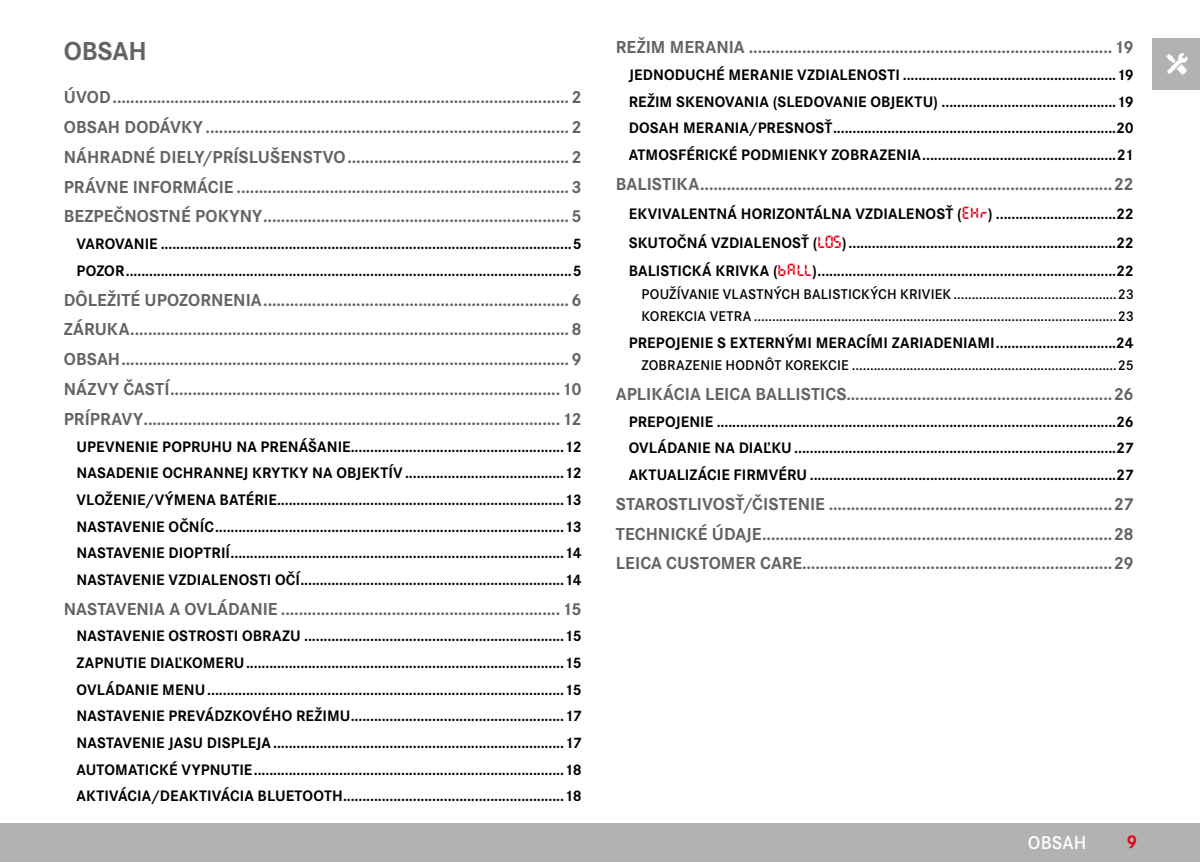
<style>
.page{position:relative;width:1200px;height:862px;background:#fff}
.page>*{position:absolute;margin:0;border:0;box-sizing:border-box;transform-origin:0 0}
.t1{font:700 27px "Corporate S";letter-spacing:-.015em;color:#646363}
.t2{font:600 19.12px "Corporate S";letter-spacing:.005em;color:#fff}
.t3{font:700 19.12px "Corporate S";color:#e3051b}
.t4{font:700 18px/29.9px "Corporate S";color:#646363;text-align:justify}
.t5{font:700 15.75px/26.6px "Corporate S";letter-spacing:.005em;color:#000;text-align:justify}
.t6{font:600 14.62px/22.3px "Corporate S";letter-spacing:.01em;color:#000}
.s1{font-family:"Digital Dismay";font-weight:400;font-size:18px;color:#e3051b}
</style>
<div class="page">
<div style="left:1151px;top:38px;width:48px;height:51px;background:#b3b2b2"></div>
<img style="left:1166px;top:53px;width:22px;height:21px">
<div style="left:0;top:823px;width:1199px;height:38px;background:#b3b2b2"></div>
<h1 class="t1" style="left:64px;top:30px;width:84px">OBSAH</h1>
<p class="t4" style="left:64px;top:80px;width:519px">ÚVOD.......................................................................................................2<br>OBSAH DODÁVKY ..................................................................................2<br>NÁHRADNÉ DIELY/PRÍSLUŠENSTVO..................................................2<br>PRÁVNE INFORMÁCIE ...........................................................................3<br>BEZPEČNOSTNÉ POKYNY.....................................................................5</p>
<p class="t5" style="left:77px;top:229px;width:506px">VAROVANIE ..........................................................................................................5<br>POZOR...................................................................................................................5</p>
<p class="t4" style="left:64px;top:283px;width:519px">DÔLEŽITÉ UPOZORNENIA.....................................................................6<br>ZÁRUKA...................................................................................................8<br>OBSAH.....................................................................................................9<br>NÁZVY ČASTÍ........................................................................................10<br>PRÍPRAVY..............................................................................................12</p>
<p class="t5" style="left:77px;top:431px;width:506px">UPEVNENIE POPRUHU NA PRENÁŠANIE.......................................................12<br>NASADENIE OCHRANNEJ KRYTKY NA OBJEKTÍV.........................................12<br>VLOŽENIE/VÝMENA BATÉRIE..........................................................................13<br>NASTAVENIE OČNÍC..........................................................................................13<br>NASTAVENIE DIOPTRIÍ......................................................................................14<br>NASTAVENIE VZDIALENOSTI OČÍ....................................................................14</p>
<p class="t4" style="left:64px;top:592px;width:519px">NASTAVENIA A OVLÁDANIE ...............................................................15</p>
<p class="t5" style="left:77px;top:621px;width:506px">NASTAVENIE OSTROSTI OBRAZU ...................................................................15<br>ZAPNUTIE DIAĽKOMERU..................................................................................15<br>OVLÁDANIE MENU............................................................................................15<br>NASTAVENIE PREVÁDZKOVÉHO REŽIMU.......................................................17<br>NASTAVENIE JASU DISPLEJA...........................................................................17<br>AUTOMATICKÉ VYPNUTIE................................................................................18<br>AKTIVÁCIA/DEAKTIVÁCIA BLUETOOTH.........................................................18</p>
<p class="t4" style="left:615px;top:31px;width:519px">REŽIM MERANIA ..................................................................................19</p>
<p class="t5" style="left:628px;top:60px;width:506px">JEDNODUCHÉ MERANIE VZDIALENOSTI .......................................................19<br>REŽIM SKENOVANIA (SLEDOVANIE OBJEKTU) .............................................19<br>DOSAH MERANIA/PRESNOSŤ.........................................................................20<br>ATMOSFÉRICKÉ PODMIENKY ZOBRAZENIA..................................................21</p>
<p class="t4" style="left:615px;top:167px;width:519px">BALISTIKA.............................................................................................22</p>
<p class="t5" style="left:628px;top:197px;width:506px;line-height:28.8px">EKVIVALENTNÁ HORIZONTÁLNA VZDIALENOSŤ (<span class="s1">EHR</span>) ...............................22<br>SKUTOČNÁ VZDIALENOSŤ (<span class="s1">LOS</span>).....................................................................22<br>BALISTICKÁ KRIVKA (<span class="s1">BALL</span>).............................................................................22</p>
<p class="t6" style="left:641px;top:281px;width:493px">POUŽÍVANIE VLASTNÝCH BALISTICKÝCH KRIVIEK .............................................23<br>KOREKCIA VETRA ....................................................................................................23</p>
<p class="t5" style="left:628px;top:328px;width:506px">PREPOJENIE S EXTERNÝMI MERACÍMI ZARIADENIAMI...............................24</p>
<p class="t6" style="left:641px;top:353px;width:493px">ZOBRAZENIE HODNÔT KOREKCIE .........................................................................25</p>
<p class="t4" style="left:615px;top:377px;width:519px">APLIKÁCIA LEICA BALLISTICS............................................................26</p>
<p class="t5" style="left:628px;top:406px;width:506px">PREPOJENIE .......................................................................................................26<br>OVLÁDANIE NA DIAĽKU ...................................................................................27<br>AKTUALIZÁCIE FIRMVÉRU ...............................................................................27</p>
<p class="t4" style="left:615px;top:487px;width:519px">STAROSTLIVOSŤ/ČISTENIE ................................................................27<br>TECHNICKÉ ÚDAJE...............................................................................28<br>LEICA CUSTOMER CARE......................................................................29</p>
<p class="t2" style="left:1027px;top:827px;width:60px">OBSAH</p>
<p class="t3" style="left:1126px;top:826px;width:12px">9</p>
</div>
